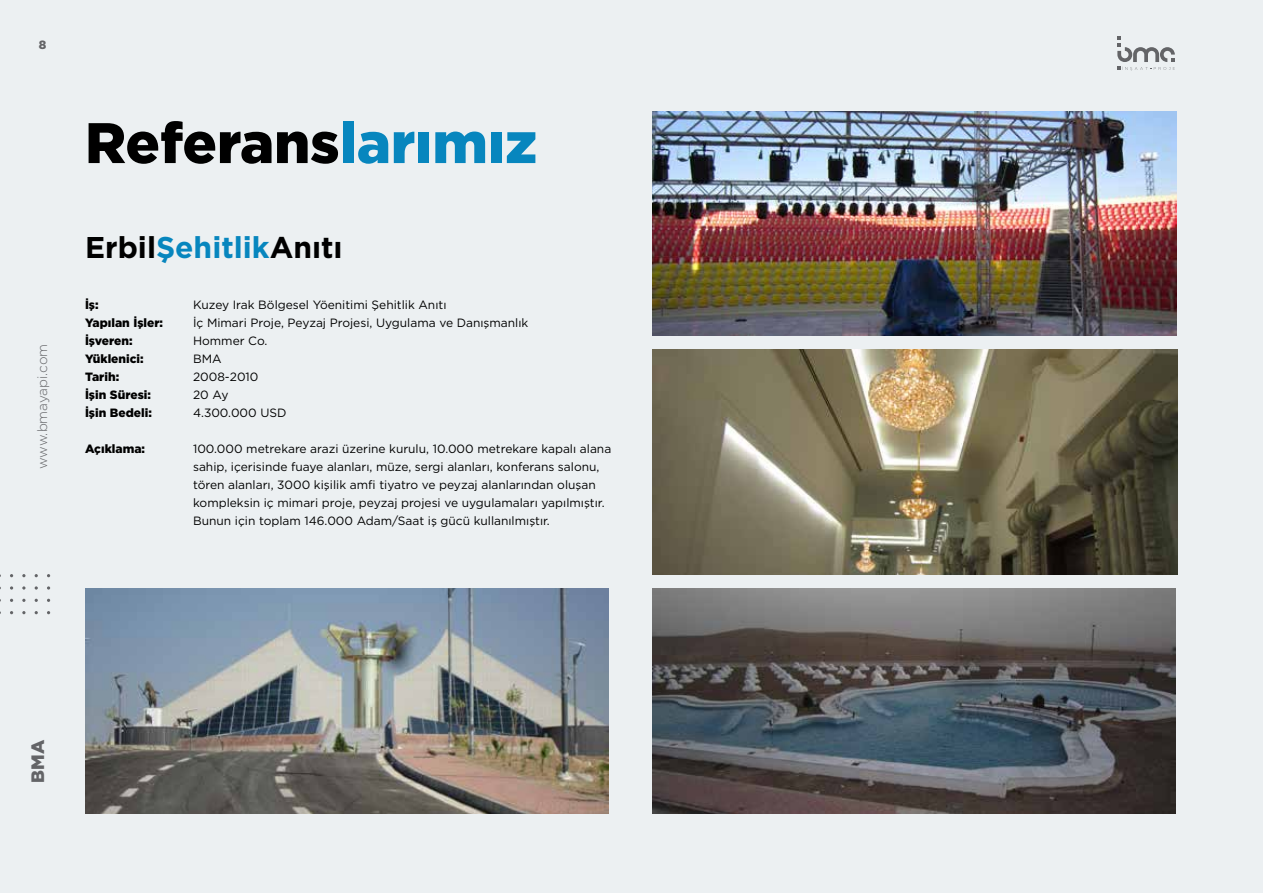
<style>
.page{position:relative;width:1263px;height:893px;background:#ecf0f2}
.page>*{position:absolute;margin:0;border:0;box-sizing:border-box;transform-origin:0 0}
.t1{font:900 57px "Gotham";color:#000}
.t2{font:700 30px "Gotham";color:#000}
.t3{font:900 18px "Gotham";color:#636467}
.t4{font:300 13.5px "Gotham";letter-spacing:-.005em;color:#636467}
.t5{font:12px/18px "Gotham";color:#000}
.t6{font:900 12px "Gotham";color:#000}
.t7{font:900 12px "Gotham";color:#636467}
.s1{color:#0786be}
</style>
<div class="page">
<img style="left:652px;top:111px;width:525px;height:225px">
<img style="left:652px;top:350px;width:526px;height:225px">
<img style="left:652px;top:588px;width:523px;height:225px">
<img style="left:85px;top:588px;width:523px;height:225px">
<svg style="left:22px;top:611px;width:4px;height:3px"></svg>
<svg style="left:22px;top:599px;width:4px;height:3px"></svg>
<svg style="left:47px;top:586px;width:3px;height:4px"></svg>
<svg style="left:35px;top:586px;width:3px;height:4px"></svg>
<svg style="left:22px;top:586px;width:4px;height:4px"></svg>
<svg style="left:10px;top:586px;width:3px;height:4px"></svg>
<svg style="left:22px;top:574px;width:4px;height:3px"></svg>
<svg style="left:1117px;top:36px;width:58px;height:35px"></svg>
<p class="t7" style="left:39px;top:36px;width:9px">8</p>
<p class="t4" style="left:34px;top:469px;width:127px;rotate:-90deg">www.bmayapi.com</p>
<h1 class="t1" style="left:85px;top:104px;width:453px">Referans<span class="s1">larımız</span></h1>
<h2 class="t2" style="left:85px;top:227px;width:259px">Erbil<span class="s1">Şehitlik</span>Anıtı</h2>
<p class="t6" style="left:85px;top:297px;width:15px">İş:</p>
<p class="t5" style="left:193px;top:296px;width:255px">Kuzey Irak Bölgesel Yöenitimi Şehitlik Anıtı</p>
<p class="t6" style="left:85px;top:315px;width:80px">Yapılan İşler:</p>
<p class="t5" style="left:193px;top:314px;width:337px">İç Mimari Proje, Peyzaj Projesi, Uygulama ve Danışmanlık</p>
<p class="t6" style="left:85px;top:333px;width:49px">İşveren:</p>
<p class="t5" style="left:193px;top:332px;width:76px">Hommer Co.</p>
<p class="t6" style="left:85px;top:351px;width:60px">Yüklenici:</p>
<p class="t5" style="left:193px;top:350px;width:30px">BMA</p>
<p class="t6" style="left:85px;top:369px;width:36px">Tarih:</p>
<p class="t5" style="left:193px;top:368px;width:67px">2008-2010</p>
<p class="t6" style="left:85px;top:387px;width:67px">İşin Süresi:</p>
<p class="t5" style="left:193px;top:386px;width:37px">20 Ay</p>
<p class="t6" style="left:85px;top:405px;width:68px">İşin Bedeli:</p>
<p class="t5" style="left:193px;top:404px;width:95px">4.300.000 USD</p>
<p class="t6" style="left:85px;top:441px;width:62px">Açıklama:</p>
<p class="t5" style="left:193px;top:440px;width:420px">100.000 metrekare arazi üzerine kurulu, 10.000 metrekare kapalı alana sahip, içerisinde fuaye alanları, müze, sergi alanları, konferans salonu, tören alanları, 3000 kişilik amfi tiyatro ve peyzaj alanlarından oluşan kompleksin iç mimari proje, peyzaj projesi ve uygulamaları yapılmıştır.<br>Bunun için toplam 146.000 Adam/Saat iş gücü kullanılmıştır.</p>
<h3 class="t3" style="left:25px;top:783px;width:44px;rotate:-90deg">BMA</h3>
</div>
